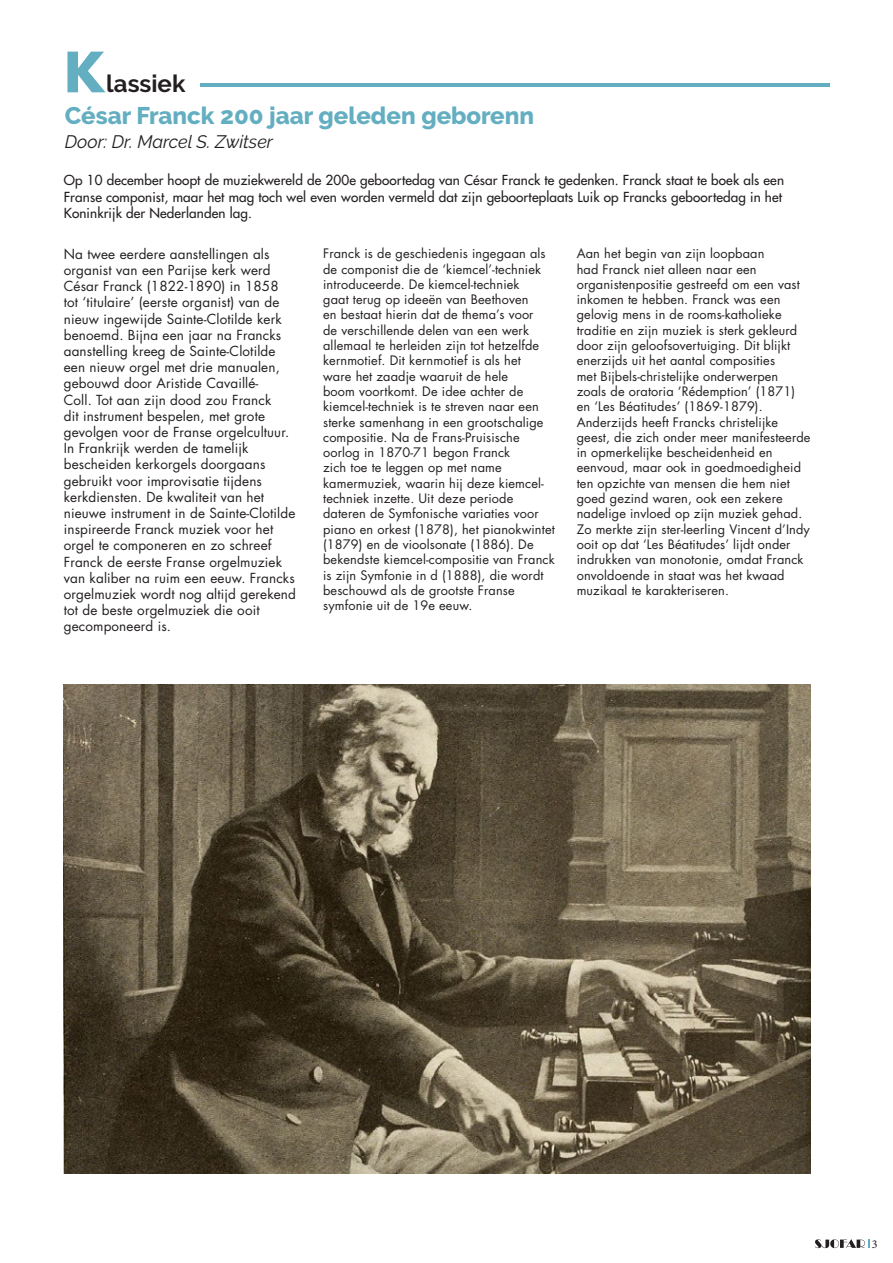
<style>
.page{position:relative;width:893px;height:1263px;background:#fff}
.page>*{position:absolute;margin:0;border:0;box-sizing:border-box;transform-origin:0 0}
.t1{font:700 54px "Futura";color:#63aec1}
.t2{font:800 24px "Raleway";color:#63aec1}
.t3{font:700 24px "Raleway";color:#231f20}
.t4{font:italic 18px "Raleway";color:#231f20}
.t5{font:13.5px/16.2px "Futura Std";letter-spacing:.01em;color:#231f20}
.t6{font:500 13.5px/16.2px "Futura Std";letter-spacing:.01em;color:#231f20}
.t7{font:12.75px/15.3px "Futura Std";letter-spacing:.01em;color:#231f20}
.t8{font:12px "Minion Pro";color:#231f20}
</style>
<div class="page">
<svg style="left:815px;top:1239px;width:55px;height:9px"></svg>
<img style="left:63px;top:685px;width:748px;height:489px">
<hr style="left:200px;top:83px;width:629px;height:3px;background:#63aec1">
<p class="t1" style="left:63px;top:33px;width:44px">K</p>
<p class="t3" style="left:106px;top:70px;width:81px">lassiek</p>
<p class="t2" style="left:65px;top:102px;width:471px">César Franck 200 jaar geleden geborenn</p>
<p class="t4" style="left:65px;top:131px;width:210px">Door: Dr. Marcel S. Zwitser</p>
<p class="t6" style="left:64px;top:172px;width:722px">Op 10 december hoopt de muziekwereld de 200e geboortedag van César Franck te gedenken. Franck staat te boek als een<br>Franse componist, maar het mag toch wel even worden vermeld dat zijn geboorteplaats Luik op Francks geboortedag in het<br>Koninkrijk der Nederlanden lag.</p>
<p class="t5" style="left:64px;top:246px;width:234px">Na twee eerdere aanstellingen als organist van een Parijse kerk werd César Franck (1822-1890) in 1858 tot ‘titulaire’ (eerste organist) van de nieuw ingewijde Sainte-Clotilde kerk benoemd. Bijna een jaar na Francks aanstelling kreeg de Sainte-Clotilde een nieuw orgel met drie manualen, gebouwd door Aristide Cavaillé-<br>Coll. Tot aan zijn dood zou Franck<br>dit instrument bespelen, met grote gevolgen voor de Franse orgelcultuur.<br>In Frankrijk werden de tamelijk bescheiden kerkorgels doorgaans gebruikt voor improvisatie tijdens kerkdiensten. De kwaliteit van het nieuwe instrument in de Sainte-Clotilde inspireerde Franck muziek voor het orgel te componeren en zo schreef Franck de eerste Franse orgelmuziek van kaliber na ruim een eeuw. Francks orgelmuziek wordt nog altijd gerekend tot de beste orgelmuziek die ooit gecomponeerd is.</p>
<p class="t7" style="left:577px;top:246px;width:235px">Aan het begin van zijn loopbaan<br>had Franck niet alleen naar een organistenpositie gestreefd om een vast inkomen te hebben. Franck was een gelovig mens in de rooms-katholieke traditie en zijn muziek is sterk gekleurd door zijn geloofsovertuiging. Dit blijkt enerzijds uit het aantal composities<br>met Bijbels-christelijke onderwerpen zoals de oratoria ‘Rédemption’ (1871) en ‘Les Béatitudes’ (1869-1879).<br>Anderzijds heeft Francks christelijke geest, die zich onder meer manifesteerde in opmerkelijke bescheidenheid en eenvoud, maar ook in goedmoedigheid ten opzichte van mensen die hem niet goed gezind waren, ook een zekere nadelige invloed op zijn muziek gehad.<br>Zo merkte zijn ster-leerling Vincent d’Indy ooit op dat ‘Les Béatitudes’ lijdt onder indrukken van monotonie, omdat Franck onvoldoende in staat was het kwaad muzikaal te karakteriseren.</p>
<p class="t7" style="left:323px;top:246px;width:233px">Franck is de geschiedenis ingegaan als de componist die de ‘kiemcel’-techniek introduceerde. De kiemcel-techniek<br>gaat terug op ideeën van Beethoven<br>en bestaat hierin dat de thema’s voor<br>de verschillende delen van een werk allemaal te herleiden zijn tot hetzelfde kernmotief. Dit kernmotief is als het<br>ware het zaadje waaruit de hele<br>boom voortkomt. De idee achter de kiemcel-techniek is te streven naar een sterke samenhang in een grootschalige compositie. Na de Frans-Pruisische oorlog in 1870-71 begon Franck<br>zich toe te leggen op met name kamermuziek, waarin hij deze kiemcel&shy;techniek inzette. Uit deze periode dateren de Symfonische variaties voor piano en orkest (1878), het pianokwintet (1879) en de vioolsonate (1886). De bekendste kiemcel-compositie van Franck is zijn Symfonie in d (1888), die wordt beschouwd als de grootste Franse symfonie uit de 19e eeuw.</p>
<p class="t8" style="left:872px;top:1236px;width:7px">3</p>
</div>
